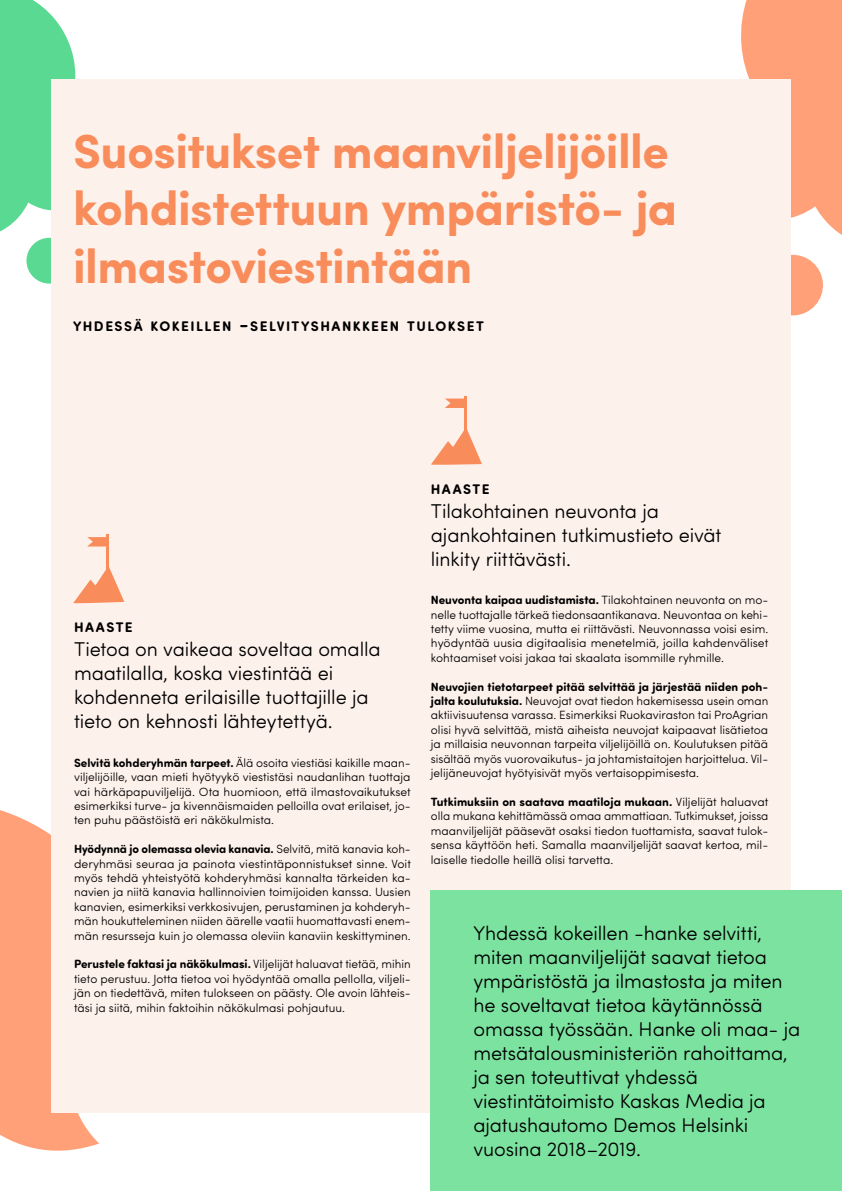
<style>
.page{position:relative;width:842px;height:1191px;background:#fff}
.page>*{position:absolute;margin:0;border:0;box-sizing:border-box;transform-origin:0 0}
.Iso_otsikko{font:700 48px/57.6px "Sofia Pro";letter-spacing:-.01em;color:#f88c5b}
.Otsikot_kappaleisiin{font:300 20px/24px "Sofia Pro Soft";letter-spacing:-.005em;color:#000}
.Otsikot_kappaleisiin-2{font:700 14px "Sofia Pro Soft";letter-spacing:.1em;color:#000}
.Leipis_eka{font:300 12px/14.4px "Sofia Pro Soft";color:#000;text-align:justify}
.s1{font-size:20px}
.s2{font-weight:700}
</style>
<div class="page">
<svg style="left:741px;top:0;width:101px;height:316px"></svg>
<svg style="left:0;top:0;width:76px;height:238px"></svg>
<div style="left:26px;top:238px;width:46px;height:45px;background:#5ad992;border-radius:50%"></div>
<svg style="left:0;top:810px;width:99px;height:341px;background:#ffa681"></svg>
<div style="left:51px;top:79px;width:740px;height:1034px;background:#fdf1eb"></div>
<svg style="left:73px;top:566px;width:51px;height:38px"></svg>
<hr style="left:107px;top:535px;width:2px;height:45px;background:#f88c5b">
<svg style="left:87px;top:537px;width:20px;height:9px"></svg>
<div style="left:430px;top:890px;width:412px;height:301px;background:#7be2a0"></div>
<svg style="left:431px;top:429px;width:51px;height:36px"></svg>
<hr style="left:464px;top:396px;width:3px;height:45px;background:#f88c5b">
<svg style="left:445px;top:398px;width:19px;height:10px"></svg>
<p class="Iso_otsikko" style="left:73px;top:119px;width:606px">Suositukset maanviljelijöille kohdistettuun ympäristö- ja ilmastoviestintään</p>
<p class="Otsikot_kappaleisiin-2" style="left:73px;top:316px;width:412px">YHDESSÄ KOKEILLEN <span class="s1">-</span>SELVITYSHANKKEEN TULOKSET</p>
<p class="Otsikot_kappaleisiin-2" style="left:74px;top:617px;width:60px">HAASTE</p>
<p class="Otsikot_kappaleisiin" style="left:74px;top:636px;width:308px">Tietoa on vaikeaa soveltaa omalla maatilalla, koska viestintää ei kohdenneta erilaisille tuottajille ja tieto on kehnosti lähteytettyä.</p>
<p class="Leipis_eka" style="left:74px;top:755px;width:338px"><span class="s2">Selvitä kohderyhmän tarpeet.</span> Älä osoita viestiäsi kaikille maan&shy;viljelijöille, vaan mieti hyötyykö viestistäsi naudanlihan tuottaja vai härkäpapuviljelijä. Ota huomioon, että ilmastovaikutukset esimerkiksi turve- ja kivennäismaiden pelloilla ovat erilaiset, jo&shy;ten puhu päästöistä eri näkökulmista.</p>
<p class="Leipis_eka" style="left:74px;top:841px;width:338px"><span class="s2">Hyödynnä jo olemassa olevia kanavia.</span> Selvitä, mitä kanavia koh&shy;deryhmäsi seuraa ja painota viestintäponnistukset sinne. Voit myös tehdä yhteistyötä kohderyhmäsi kannalta tärkeiden ka&shy;navien ja niitä kanavia hallinnoivien toimijoiden kanssa. Uusien kanavien, esimerkiksi verkkosivujen, perustaminen ja kohderyh&shy;män houkutteleminen niiden äärelle vaatii huomattavasti enem&shy;män resursseja kuin jo olemassa oleviin kanaviin keskittyminen.</p>
<p class="Leipis_eka" style="left:74px;top:956px;width:338px"><span class="s2">Perustele faktasi ja näkökulmasi.</span> Viljelijät haluavat tietää, mihin tieto perustuu. Jotta tietoa voi hyödyntää omalla pellolla, viljeli&shy;jän on tiedettävä, miten tulokseen on päästy. Ole avoin lähteis&shy;täsi ja siitä, mihin faktoihin näkökulmasi pohjautuu.</p>
<p class="Otsikot_kappaleisiin-2" style="left:431px;top:478px;width:60px">HAASTE</p>
<p class="Otsikot_kappaleisiin" style="left:431px;top:498px;width:292px">Tilakohtainen neuvonta ja ajankohtainen tutkimustieto eivät linkity riittävästi.</p>
<p class="Leipis_eka" style="left:431px;top:592px;width:339px"><span class="s2">Neuvonta kaipaa uudistamista.</span> Tilakohtainen neuvonta on mo&shy;nelle tuottajalle tärkeä tiedonsaantikanava. Neuvontaa on kehi&shy;tetty viime vuosina, mutta ei riittävästi. Neuvonnassa voisi esim. hyödyntää uusia digitaalisia menetelmiä, joilla kahdenväliset kohtaamiset voisi jakaa tai skaalata isommille ryhmille.</p>
<p class="Leipis_eka" style="left:431px;top:678px;width:339px"><span class="s2">Neuvojien tietotarpeet pitää selvittää ja järjestää niiden poh&shy;jalta koulutuksia.</span> Neuvojat ovat tiedon hakemisessa usein oman aktiivisuutensa varassa. Esimerkiksi Ruokaviraston tai ProAgrian olisi hyvä selvittää, mistä aiheista neuvojat kaipaavat lisätietoa ja millaisia neuvonnan tarpeita viljelijöillä on. Koulutuksen pitää sisältää myös vuorovaikutus- ja johtamistaitojen harjoittelua. Vil&shy;jelijäneuvojat hyötyisivät myös vertaisoppimisesta.</p>
<p class="Leipis_eka" style="left:431px;top:794px;width:339px"><span class="s2">Tutkimuksiin on saatava maatiloja mukaan.</span> Viljelijät haluavat olla mukana kehittämässä omaa ammattiaan. Tutkimukset, joissa maanviljelijät pääsevät osaksi tiedon tuottamista, saavat tulok&shy;sensa käyttöön heti. Samalla maanviljelijät saavat kertoa, mil&shy;laiselle tiedolle heillä olisi tarvetta.</p>
<p class="Otsikot_kappaleisiin" style="left:473px;top:920px;width:328px">Yhdessä kokeillen -hanke selvitti, miten maanviljelijät saavat tietoa ympäristöstä ja ilmastosta ja miten he soveltavat tietoa käytännössä omassa työssään. Hanke oli maa- ja metsätalousministeriön rahoittama, ja sen toteuttivat yhdessä viestintätoimisto Kaskas Media ja ajatushautomo Demos Helsinki vuosina 2018–2019.</p>
</div>
